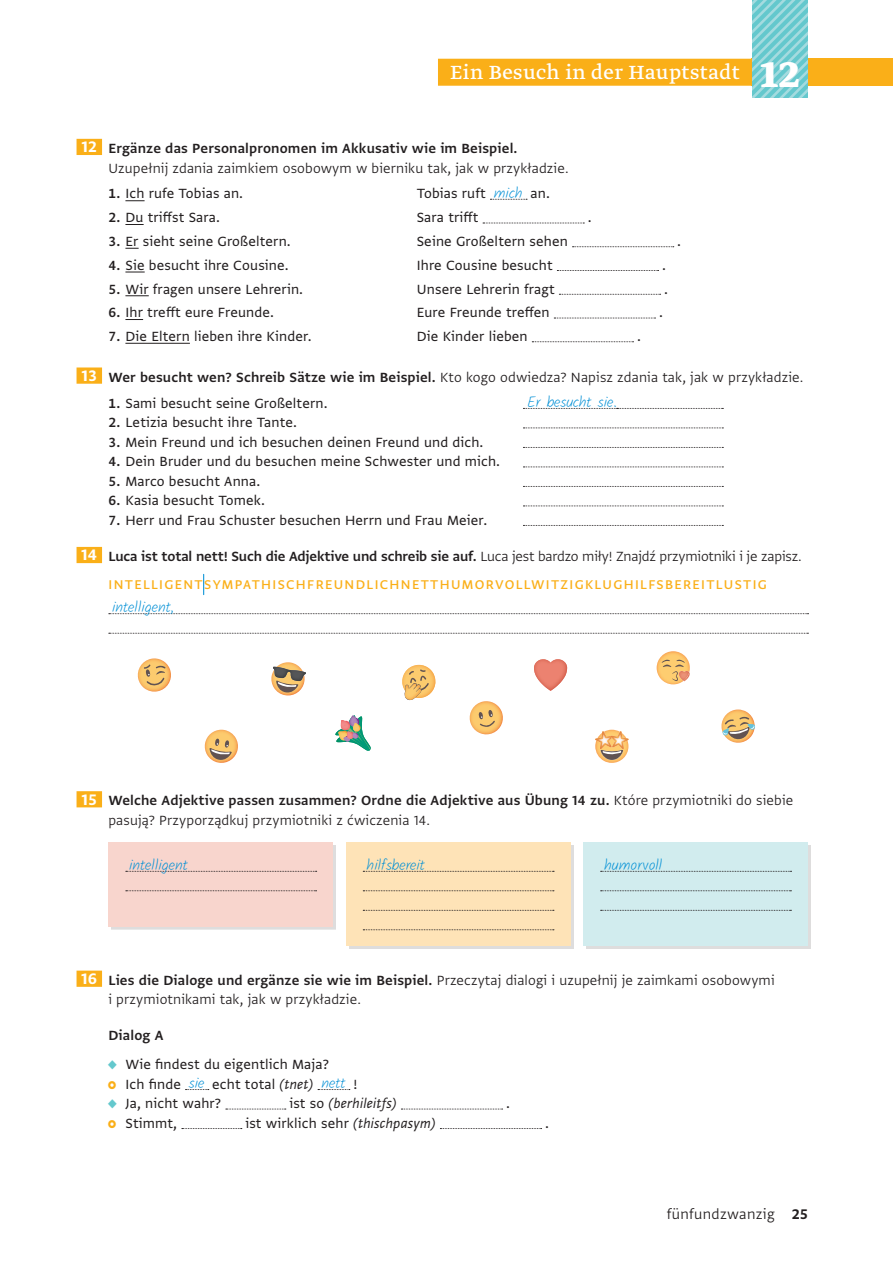
<style>
.page{position:relative;width:893px;height:1263px;background:#fff}
.page>*{position:absolute;margin:0;border:0;box-sizing:border-box;transform-origin:0 0}
.t1{font:700 45px "Greta Text Std";color:#fff}
.t2{font:22.5px "Greta Text Std";letter-spacing:.02em;color:#fff}
.t3{font:300 16.5px "Greta Sans Std";letter-spacing:.02em;color:#231f20}
.t4{font:15.75px/19.5px "Greta Sans Std";letter-spacing:.01em;color:#231f20}
.t5{font:300 15.75px/19.5px "Greta Sans Std";letter-spacing:.01em;color:#231f20}
.t6{font:15.75px "Greta Sans Std Sm Bld";letter-spacing:.01em;color:#231f20}
.t7{font:15.75px "Greta Sans Std Sm Bld";letter-spacing:-.01em;color:#231f20}
.t8{font:italic 15.75px "Greta Sans Std";letter-spacing:.01em;color:#231f20}
.t9{font:500 15px "Greta Sans Std";letter-spacing:.09em;color:#faaf18}
.t10{font:300 15px "Kalamax";color:#008fd5}
.s1{font-family:"Greta Sans Std Bld";font-size:18px;color:#fff}
.s2{font-family:"Greta Sans Std Sm Bld"}
.s3{font-family:"Kalamax";font-weight:300;font-size:15px;color:#008fd5}
.s4{font-family:"Greta Sans Std Bld";font-weight:400;font-size:18px;color:#fff}
.s5{font-family:"Greta Sans Std Sm Bld";font-weight:400}
.s6{font-family:"Greta Sans Std";font-weight:300}
.s7{font-family:"Susp Sans";font-size:13.5px;color:#64c8cd}
.s8{font-family:"Susp Sans";font-size:13.5px;color:#faaf18}
.s9{font-style:italic}
.s10{font-style:normal}
.s11{font-family:"Greta Sans Std Bld";font-weight:400}
</style>
<div class="page">
<div style="left:438px;top:59px;width:315px;height:27px;background:#faaf18"></div>
<div style="left:752px;top:59px;width:141px;height:27px;background:#faaf18"></div>
<svg style="left:77px;top:139px;width:26px;height:16px"></svg>
<svg style="left:125px;top:200px;width:20px;height:1px"></svg>
<svg style="left:490px;top:199px;width:37px;height:1px"></svg>
<svg style="left:125px;top:224px;width:19px;height:1px"></svg>
<svg style="left:483px;top:223px;width:101px;height:1px"></svg>
<svg style="left:125px;top:248px;width:14px;height:1px"></svg>
<svg style="left:572px;top:246px;width:102px;height:1px"></svg>
<svg style="left:125px;top:272px;width:20px;height:1px"></svg>
<svg style="left:557px;top:270px;width:102px;height:1px"></svg>
<svg style="left:125px;top:295px;width:24px;height:1px"></svg>
<svg style="left:559px;top:294px;width:102px;height:1px"></svg>
<svg style="left:125px;top:319px;width:18px;height:1px"></svg>
<svg style="left:554px;top:318px;width:101px;height:1px"></svg>
<hr style="left:125px;top:343px;width:65px;height:1px;background:#231f20">
<svg style="left:532px;top:341px;width:101px;height:1px"></svg>
<svg style="left:77px;top:367px;width:26px;height:17px"></svg>
<svg style="left:523px;top:408px;width:200px;height:1px"></svg>
<svg style="left:523px;top:427px;width:200px;height:1px"></svg>
<svg style="left:523px;top:447px;width:200px;height:1px"></svg>
<svg style="left:523px;top:466px;width:200px;height:1px"></svg>
<svg style="left:523px;top:486px;width:200px;height:1px"></svg>
<svg style="left:523px;top:505px;width:200px;height:1px"></svg>
<svg style="left:523px;top:525px;width:200px;height:1px"></svg>
<svg style="left:77px;top:547px;width:26px;height:16px"></svg>
<svg style="left:109px;top:613px;width:699px;height:1px"></svg>
<svg style="left:109px;top:633px;width:699px;height:1px"></svg>
<svg style="left:77px;top:791px;width:26px;height:16px"></svg>
<svg style="left:77px;top:970px;width:26px;height:17px"></svg>
<svg style="left:186px;top:1089px;width:23px;height:1px"></svg>
<svg style="left:318px;top:1089px;width:32px;height:1px"></svg>
<svg style="left:226px;top:1109px;width:60px;height:1px"></svg>
<svg style="left:401px;top:1109px;width:102px;height:1px"></svg>
<svg style="left:182px;top:1128px;width:60px;height:1px"></svg>
<svg style="left:440px;top:1128px;width:102px;height:1px"></svg>
<svg style="left:203px;top:574px;width:1px;height:21px"></svg>
<img style="left:137px;top:658px;width:34px;height:34px">
<svg style="left:144px;top:664px;width:22px;height:22px"></svg>
<svg style="left:335px;top:715px;width:36px;height:36px"></svg>
<img style="left:271px;top:662px;width:29px;height:34px">
<svg style="left:273px;top:681px;width:32px;height:12px"></svg>
<img style="left:273px;top:667px;width:33px;height:14px">
<img style="left:534px;top:659px;width:33px;height:32px">
<img style="left:657px;top:651px;width:30px;height:33px">
<svg style="left:661px;top:659px;width:29px;height:23px"></svg>
<img style="left:721px;top:709px;width:31px;height:34px">
<svg style="left:722px;top:717px;width:33px;height:23px"></svg>
<img style="left:204px;top:730px;width:34px;height:33px">
<svg style="left:209px;top:738px;width:23px;height:23px"></svg>
<svg style="left:402px;top:664px;width:34px;height:37px"></svg>
<img style="left:404px;top:684px;width:17px;height:16px">
<img style="left:469px;top:701px;width:34px;height:34px">
<svg style="left:478px;top:710px;width:17px;height:17px"></svg>
<img style="left:605px;top:730px;width:13px;height:1px">
<svg style="left:595px;top:731px;width:33px;height:32px"></svg>
<img style="left:611px;top:731px;width:17px;height:18px">
<div style="left:111px;top:845px;width:225px;height:85px;background:#231f20;opacity:.15"></div>
<div style="left:108px;top:842px;width:225px;height:84px;background:#f8d5cd"></div>
<svg style="left:126px;top:871px;width:191px;height:1px"></svg>
<svg style="left:126px;top:890px;width:191px;height:1px"></svg>
<div style="left:349px;top:845px;width:225px;height:104px;background:#231f20;opacity:.15"></div>
<div style="left:346px;top:842px;width:224px;height:104px;background:#fee3b7"></div>
<svg style="left:363px;top:871px;width:191px;height:1px"></svg>
<svg style="left:363px;top:890px;width:191px;height:1px"></svg>
<svg style="left:363px;top:910px;width:191px;height:1px"></svg>
<svg style="left:363px;top:929px;width:191px;height:1px"></svg>
<div style="left:586px;top:845px;width:225px;height:104px;background:#dedddd"></div>
<div style="left:583px;top:842px;width:225px;height:104px;background:#d1ecee"></div>
<svg style="left:601px;top:871px;width:190px;height:1px"></svg>
<svg style="left:601px;top:890px;width:190px;height:1px"></svg>
<svg style="left:601px;top:910px;width:190px;height:1px"></svg>
<svg style="left:753px;top:0;width:55px;height:98px;background:#7ccfd3"></svg>
<h2 class="t2" style="left:450px;top:59px;width:291px">Ein Besuch in der Hauptstadt</h2>
<h1 class="t1" style="left:760px;top:47px;width:42px">12</h1>
<p class="t6" style="left:81px;top:139px;width:438px"><span class="s1">12</span> Ergänze das Personalpronomen im Akkusativ wie im Beispiel.</p>
<p class="t5" style="left:108px;top:158px;width:462px">Uzupełnij zdania zaimkiem osobowym w bierniku tak, jak w przykładzie.</p>
<p class="t4" style="left:108px;top:184px;width:136px"><span class="s2">1.</span> Ich rufe Tobias an.</p>
<p class="t4" style="left:417px;top:184px;width:135px">Tobias ruft <span class="s3">mich</span> an.</p>
<p class="t4" style="left:108px;top:207px;width:113px"><span class="s2">2.</span> Du triffst Sara.</p>
<p class="t4" style="left:417px;top:207px;width:63px">Sara trifft</p>
<p class="t4" style="left:588px;top:207px;width:5px">.</p>
<p class="t4" style="left:108px;top:231px;width:184px"><span class="s2">3.</span> Er sieht seine Großeltern.</p>
<p class="t4" style="left:417px;top:231px;width:153px">Seine Großeltern sehen</p>
<p class="t4" style="left:677px;top:231px;width:5px">.</p>
<p class="t4" style="left:108px;top:255px;width:182px"><span class="s2">4.</span> Sie besucht ihre Cousine.</p>
<p class="t4" style="left:417px;top:255px;width:137px">Ihre Cousine besucht</p>
<p class="t4" style="left:662px;top:255px;width:5px">.</p>
<p class="t4" style="left:108px;top:279px;width:196px"><span class="s2">5.</span> Wir fragen unsere Lehrerin.</p>
<p class="t4" style="left:417px;top:279px;width:139px">Unsere Lehrerin fragt</p>
<p class="t4" style="left:664px;top:279px;width:5px">.</p>
<p class="t4" style="left:108px;top:302px;width:167px"><span class="s2">6.</span> Ihr trefft eure Freunde.</p>
<p class="t4" style="left:417px;top:302px;width:134px">Eure Freunde treffen</p>
<p class="t4" style="left:659px;top:302px;width:5px">.</p>
<p class="t4" style="left:109px;top:326px;width:205px"><span class="s2">7.</span> Die Eltern lieben ihre Kinder.</p>
<p class="t4" style="left:417px;top:326px;width:112px">Die Kinder lieben</p>
<p class="t4" style="left:637px;top:326px;width:5px">.</p>
<p class="t5" style="left:82px;top:367px;width:723px"><span class="s4">13</span> <span class="s5">Wer besucht wen? Schreib Sätze wie im Beispiel.</span> Kto kogo odwiedza? Napisz zdania tak, jak w przykładzie.</p>
<p class="t4" style="left:108px;top:393px;width:221px"><span class="s2">1.</span> Sami besucht seine Großeltern.</p>
<p class="t10" style="left:527px;top:392px;width:92px">Er besucht sie.</p>
<p class="t4" style="left:108px;top:412px;width:190px"><span class="s2">2.</span> Letizia besucht ihre Tante.</p>
<p class="t4" style="left:108px;top:432px;width:377px"><span class="s2">3.</span> Mein Freund und ich besuchen deinen Freund und dich.</p>
<p class="t4" style="left:108px;top:451px;width:393px"><span class="s2">4.</span> Dein Bruder und du besuchen meine Schwester und mich.</p>
<p class="t4" style="left:108px;top:471px;width:153px"><span class="s2">5.</span> Marco besucht Anna.</p>
<p class="t4" style="left:108px;top:490px;width:158px"><span class="s2">6.</span> Kasia besucht Tomek.</p>
<p class="t4" style="left:108px;top:510px;width:380px"><span class="s2">7.</span> Herr und Frau Schuster besuchen Herrn und Frau Meier.</p>
<p class="t7" style="left:81px;top:547px;width:722px"><span class="s1">14</span> Luca ist total nett! Such die Adjektive und schreib sie auf. <span class="s6">Luca jest bardzo miły! Znajdź przymiotniki i je zapisz.</span></p>
<p class="t9" style="left:108px;top:576px;width:660px">INTELLIGENTSYMPATHISCHFREUNDLICHNETTHUMORVOLLWITZIGKLUGHILFSBEREITLUSTIG</p>
<p class="t10" style="left:112px;top:597px;width:63px">intelligent,</p>
<p class="t6" style="left:82px;top:791px;width:713px"><span class="s1">15</span> Welche Adjektive passen zusammen? Ordne die Adjektive aus Übung 14 zu. <span class="s6">Które przymiotniki do siebie</span></p>
<p class="t5" style="left:108px;top:810px;width:323px">pasują? Przyporządkuj przymiotniki z ćwiczenia 14.</p>
<p class="t10" style="left:129px;top:855px;width:60px">intelligent</p>
<p class="t10" style="left:367px;top:855px;width:60px">hilfsbereit</p>
<p class="t10" style="left:604px;top:855px;width:60px">humorvoll</p>
<p class="t5" style="left:108px;top:970px;width:668px;text-indent:-27px"><span class="s4">16</span> <span class="s5">Lies die Dialoge und ergänze sie wie im Beispiel.</span> Przeczytaj dialogi i uzupełnij je zaimkami osobowymi i przymiotnikami tak, jak w przykładzie.</p>
<p class="t6" style="left:108px;top:1026px;width:57px">Dialog A</p>
<p class="t4" style="left:108px;top:1054px;width:250px"><span class="s7">§a</span> Wie findest du eigentlich Maja?<br><span class="s8">§b</span> Ich finde <span class="s3">sie</span> echt total <span class="s9">(tnet)</span> <span class="s3">nett</span> ! <span class="s7">§a</span> Ja, nicht wahr?</p>
<p class="t8" style="left:289px;top:1094px;width:109px"><span class="s10">ist so</span> (berhileitfs)</p>
<p class="t4" style="left:506px;top:1093px;width:5px">.</p>
<p class="t4" style="left:108px;top:1113px;width:70px"><span class="s8">§b</span> Stimmt,</p>
<p class="t4" style="left:245px;top:1113px;width:192px">ist wirklich sehr <span class="s9">(thischpasym)</span></p>
<p class="t4" style="left:545px;top:1113px;width:5px">.</p>
<p class="t3" style="left:667px;top:1205px;width:143px">fünfundzwanzig <span class="s11">25</span></p>
</div>
